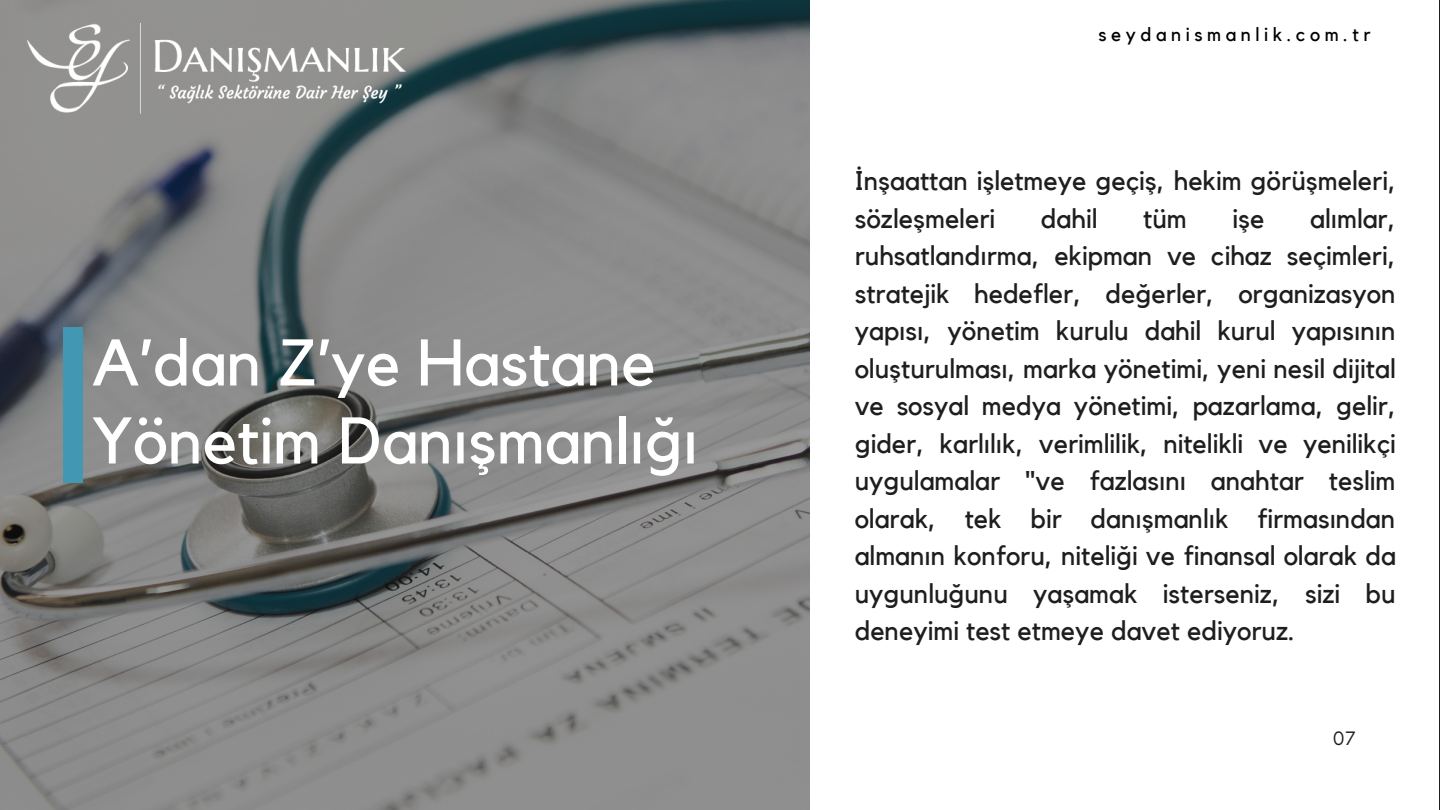
<style>
.page{position:relative;width:1440px;height:810px;background:#fff}
.page>*{position:absolute;margin:0;border:0;box-sizing:border-box;transform-origin:0 0}
.t1{font:65.1px/78px "Kollektif";color:#fff}
.t2{font:27px/37.5px "Kollektif";color:#1e1e1e}
.t3{font:19px "Kollektif";letter-spacing:.24em;color:#000}
.t4{font:18px "Now";color:#1e1e1e}
</style>
<div class="page">
<img style="left:0;top:0;width:810px;height:810px">
<div style="left:63px;top:327px;width:20px;height:156px;background:#4297b3"></div>
<img style="left:28px;top:24px;width:377px;height:90px">
<h1 class="t1" style="left:92px;top:326px;width:608px">A’dan Z’ye Hastane<br>Yönetim Danışmanlığı</h1>
<p class="t3" style="left:1099px;top:25px;width:274px">seydanismanlik.com.tr</p>
<p class="t2" style="left:855px;top:163px;width:543px">İnşaattan işletmeye geçiş, hekim görüşmeleri, sözleşmeleri</p>
<p class="t2" style="left:855px;top:201px;width:543px;text-align:justify;text-indent:455px">alımlar, ruhsatlandırma, ekipman ve cihaz seçimleri, stratejik hedefler, değerler, organizasyon yapısı, yönetim kurulu dahil kurul yapısının oluşturulması, marka yönetimi, yeni nesil dijital ve sosyal medya yönetimi, pazarlama, gelir, gider, karlılık, verimlilik, nitelikli ve yenilikçi uygulamalar "ve fazlasını anahtar teslim olarak, tek bir danışmanlık firmasından almanın konforu, niteliği ve finansal olarak da uygunluğunu yaşamak isterseniz, sizi bu deneyimi test etmeye davet ediyoruz.</p>
<p class="t2" style="left:1041px;top:201px;width:58px">dahil</p>
<p class="t2" style="left:1143px;top:201px;width:45px">tüm</p>
<p class="t2" style="left:1233px;top:201px;width:33px">işe</p>
<p class="t4" style="left:1333px;top:729px;width:25px">07</p>
</div>
